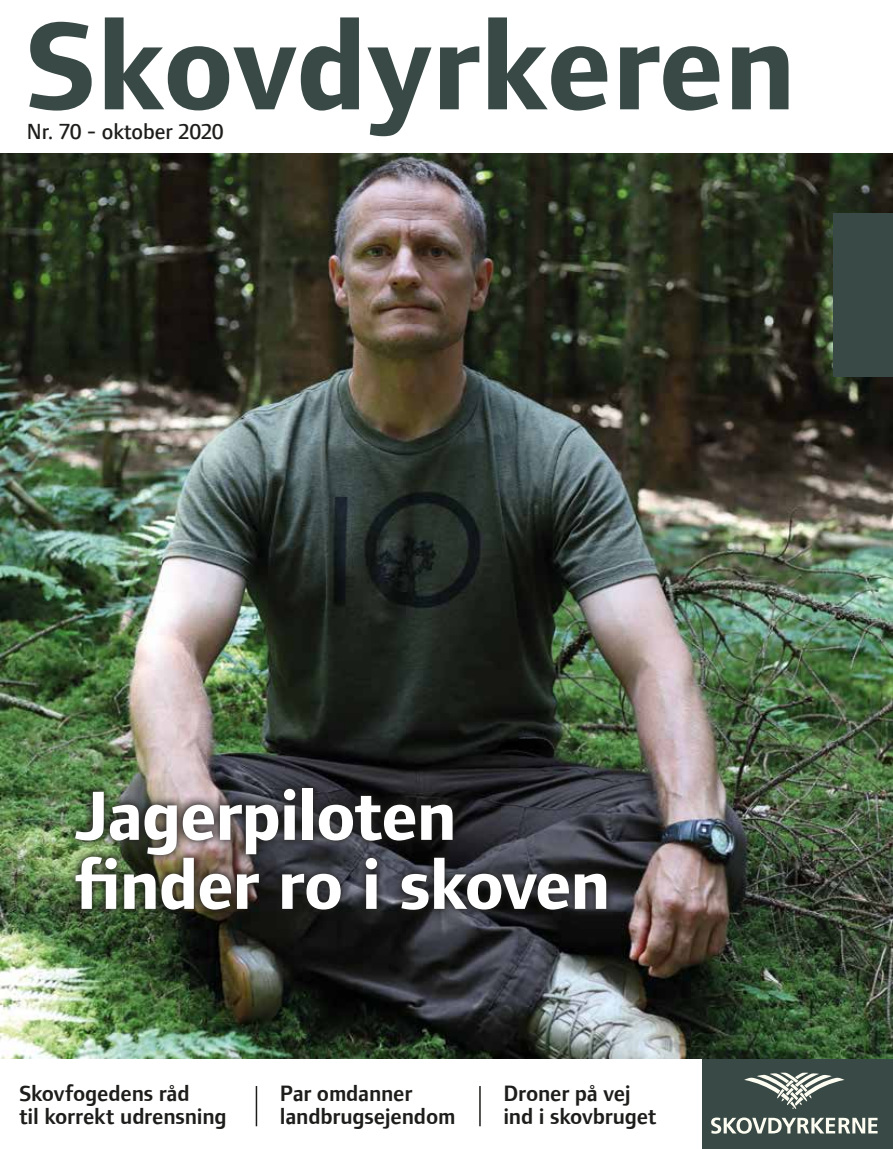
<style>
.page{position:relative;width:893px;height:1149px;background:#fff}
.page>*{position:absolute;margin:0;border:0;box-sizing:border-box;transform-origin:0 0}
.t1{font:700 72px/69px "Foundry Form Sans";letter-spacing:-.015em;color:#fff}
.t2{font:600 22.8px/22.5px "Foundry Form Sans";letter-spacing:-.01em;color:#1d1d1b}
.t3{font:500 22.5px "Foundry Form Sans";color:#1d1d1b}
</style>
<div class="page">
<div style="left:702px;top:1039px;width:191px;height:109px;background:#394946"></div>
<svg style="left:29px;top:17px;width:759px;height:119px"></svg>
<hr style="left:256px;top:1085px;width:1px;height:40px;background:#1d1d1b">
<hr style="left:479px;top:1085px;width:2px;height:40px;background:#1d1d1b">
<img style="left:0;top:153px;width:893px;height:904px">
<img style="left:66px;top:779px;width:550px;height:140px">
<svg style="left:744px;top:1072px;width:100px;height:36px"></svg>
<svg style="left:711px;top:1117px;width:167px;height:16px"></svg>
<div style="left:833px;top:213px;width:60px;height:163px;background:#394946"></div>
<p class="t3" style="left:27px;top:119px;width:198px">Nr. 70 - oktober 2020</p>
<h1 class="t1" style="left:75px;top:781px;width:537px">Jagerpiloten finder ro i skoven</h1>
<p class="t2" style="left:19px;top:1081px;width:209px">Skovfogedens råd<br>til korrekt udrensning</p>
<p class="t2" style="left:280px;top:1081px;width:177px">Par omdanner landbrugsejendom</p>
<p class="t2" style="left:503px;top:1081px;width:155px">Droner på vej ind i skovbruget</p>
</div>
